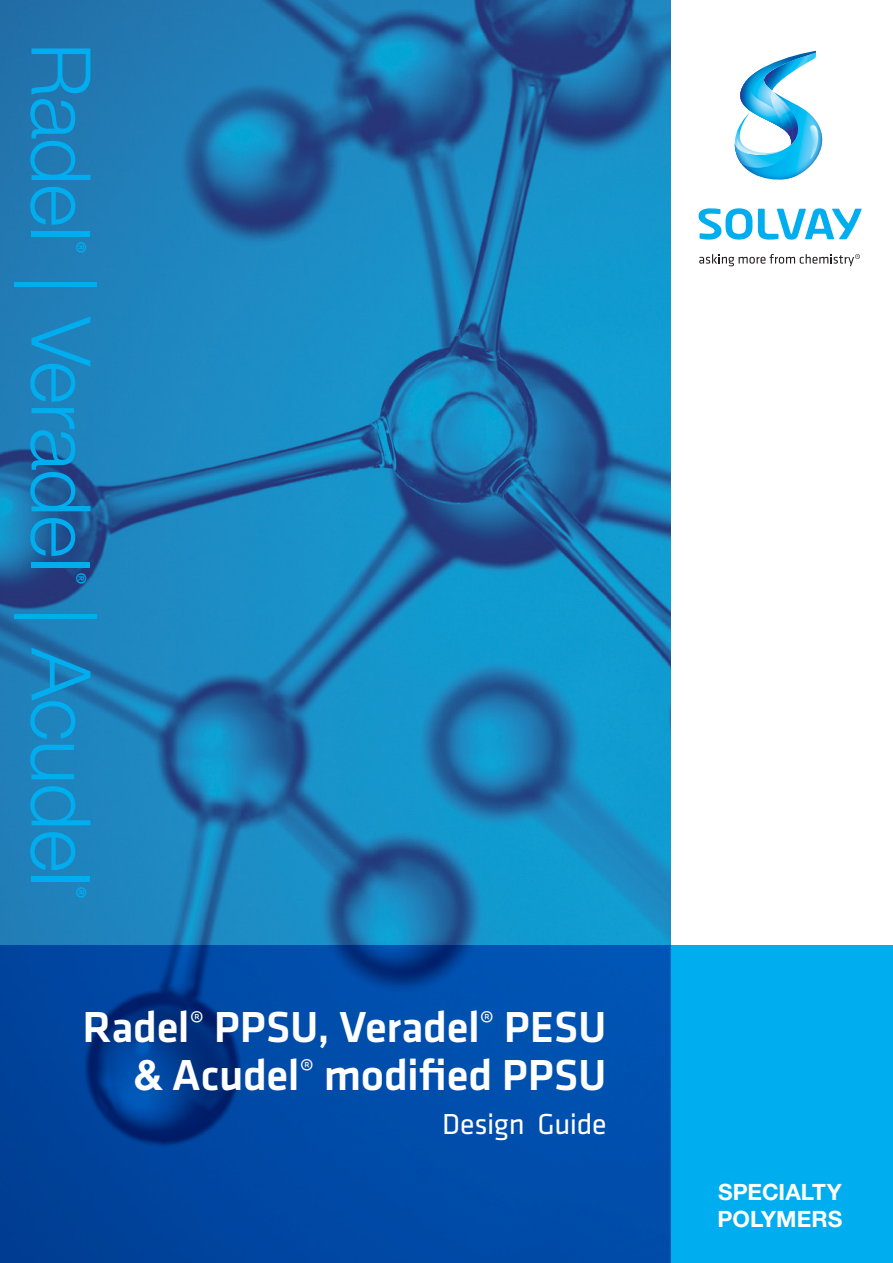
<style>
.page{position:relative;width:893px;height:1263px;background:#fff}
.page>*{position:absolute;margin:0;border:0;box-sizing:border-box;transform-origin:0 0}
.Vertical_Product_Nam{font:300 82.5px "Helvetica Neue LT Std";letter-spacing:-.01em;color:#00aeef}
.Title_small{font:500 45px/48px "Klavika";letter-spacing:-.005em;color:#fff;text-align:right}
.Subtitle{font:30px "Klavika";letter-spacing:-.01em;color:#fff}
.SPECIALTY_POLYMERS{font:700 22.5px "Helvetica Neue LT Std";color:#fff}
.Vertical_Product_Nam-2{font:700 13.5px "Helvetica Neue LT Std";color:#00aeef}
.s1{font-family:"Helvetica Neue LT Std";font-weight:700;font-size:42px}
</style>
<div class="page">
<img style="left:0;top:0;width:670px;height:945px">
<svg style="left:0;top:945px;width:893px;height:318px;background:#0061b6"></svg>
<svg style="left:698px;top:208px;width:54px;height:32px"></svg>
<svg style="left:758px;top:208px;width:104px;height:32px"></svg>
<svg style="left:734px;top:51px;width:89px;height:129px"></svg>
<svg style="left:699px;top:254px;width:161px;height:12px"></svg>
<p class="Vertical_Product_Nam" style="left:111px;top:43px;width:846px;rotate:90deg">Radel | Veradel | Acudel</p>
<p class="Vertical_Product_Nam-2" style="left:90px;top:242px;width:12px;rotate:90deg">®</p>
<p class="Vertical_Product_Nam-2" style="left:90px;top:573px;width:12px;rotate:90deg">®</p>
<p class="Vertical_Product_Nam-2" style="left:90px;top:887px;width:12px;rotate:90deg">®</p>
<p class="Title_small" style="left:83px;top:1001px;width:526px">Radel<sup>®</sup> PPSU, Veradel<sup>®</sup> PESU <span class="s1">&amp;</span> Acudel<sup>®</sup> modified PPSU</p>
<p class="Subtitle" style="left:442px;top:1104px;width:166px">Design Guide</p>
<p class="SPECIALTY_POLYMERS" style="left:718px;top:1178px;width:125px">SPECIALTY</p>
<p class="SPECIALTY_POLYMERS" style="left:717px;top:1205px;width:126px">POLYMERS</p>
</div>
